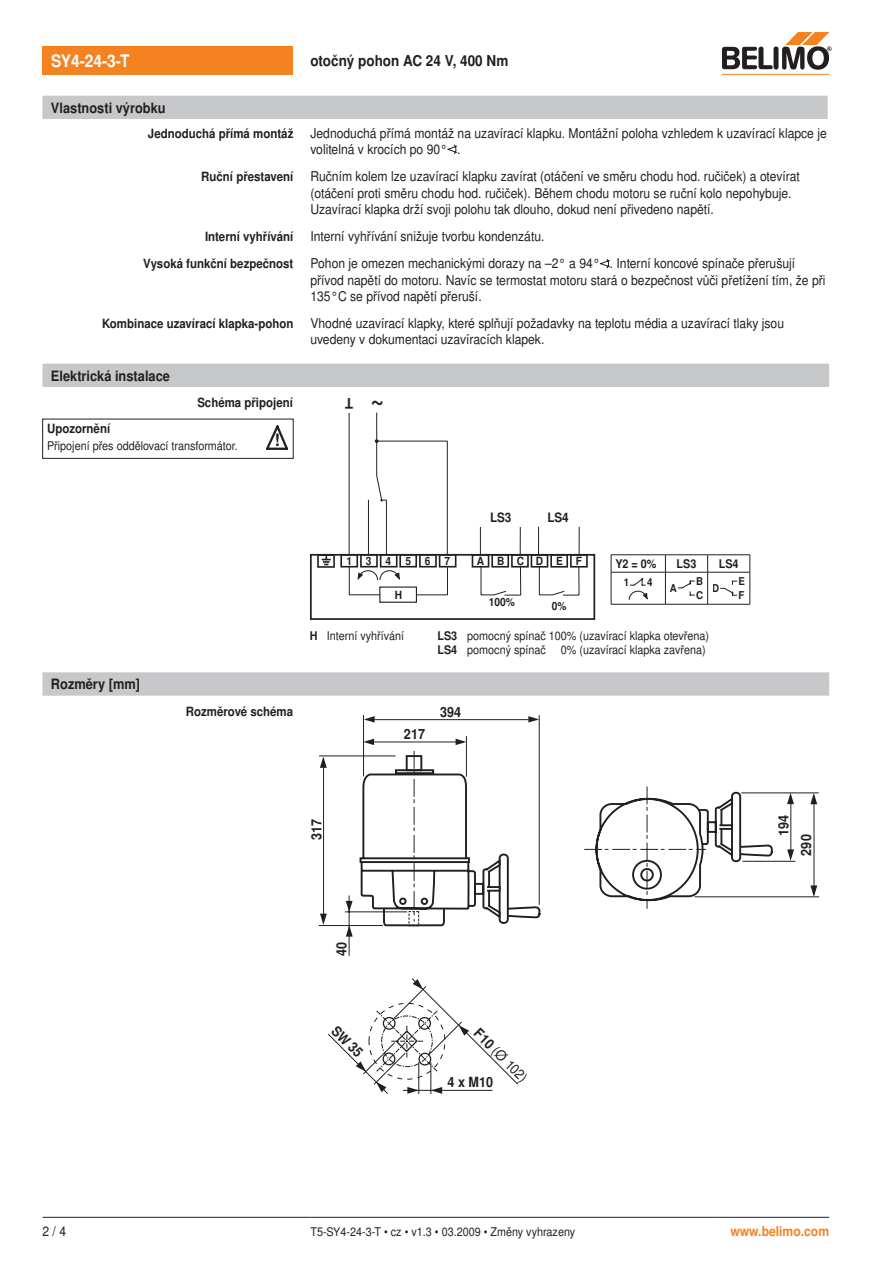
<style>
.page{position:relative;width:893px;height:1263px;background:#fff}
.page>*{position:absolute;margin:0;border:0;box-sizing:border-box;transform-origin:0 0}
.t1{font:700 25.95px "Nimbus Sans BEL";color:#231f20;scale:.9 1}
.Überschrift_2_invers{font:700 17.25px "Nimbus Sans BEL";color:#fff;scale:.9 1}
.t2{font:700 16.95px "Nimbus Sans BEL";color:#231f20}
.Überschrift_2{font:700 15px "Nimbus Sans BEL";color:#231f20;scale:.9 1}
.t3{font:700 14.55px "Nimbus Sans BEL";color:#231f20;scale:.9 1}
.Überschrift_Kapitel{font:700 14.25px "Nimbus Sans BEL";color:#231f20;scale:.9 1}
.t4{font:700 14.1px/23px "Nimbus Sans BEL";color:#231f20;scale:.9 1}
.t5{font:13.95px "Nimbus Sans BEL";color:#231f20;scale:.9 1}
.t6{font:700 13.95px "Nimbus Sans BEL";color:#231f20;scale:.9 1}
.Lauftext_9{font:13.5px/16.2px "Nimbus Sans BEL";color:#231f20;scale:.9 1}
.www_rechts{font:700 13.5px "Nimbus Sans BEL";color:#f58220;scale:.9 1}
.Zahl_Seite_links{font:13.5px "Nimbus Sans BEL";color:#231f20;scale:.9 1}
.t7{font:700 12.9px "Nimbus Sans BEL";color:#231f20;scale:.9 1}
.Marginalien{font:700 12.75px "Nimbus Sans BEL";color:#231f20;scale:.9 1}
.Hinweise_Titel{font:700 12.75px "Nimbus Sans BEL";color:#231f20;scale:.9 1}
.Lauftext_8{font:12px "Nimbus Sans BEL";color:#231f20;scale:.9 1}
.Hinweise_Aufzählung{font:12px "Nimbus Sans BEL";color:#231f20;scale:.9 1}
.Lauftext_8-2{font:700 12px "Nimbus Sans BEL";color:#231f20;scale:.9 1}
.t8{font:700 11.4px "Nimbus Sans BEL";letter-spacing:1.26em;color:#231f20;scale:.9 1}
.t9{font:700 10.8px/13.8px "Nimbus Sans BEL";color:#231f20;scale:.9 1}
.s1{font-weight:700}
</style>
<div class="page">
<div style="left:43px;top:47px;width:250px;height:28px;background:#f58220"></div>
<hr style="left:723px;top:74px;width:106px;height:1px;background:#f58220">
<svg style="left:723px;top:32px;width:109px;height:38px"></svg>
<hr style="left:43px;top:1217px;width:267px;height:1px;background:#231f20">
<hr style="left:310px;top:1217px;width:404px;height:1px;background:#231f20">
<hr style="left:714px;top:1217px;width:115px;height:1px;background:#231f20">
<div style="left:42px;top:96px;width:786px;height:23px;background:#c7c8ca"></div>
<svg style="left:448px;top:145px;width:9px;height:9px"></svg>
<svg style="left:600px;top:259px;width:10px;height:9px"></svg>
<svg style="left:42px;top:672px;width:787px;height:24px;background:#c8c9cb"></svg>
<hr style="left:319px;top:925px;width:64px;height:1px;background:#231f20">
<svg style="left:320px;top:914px;width:7px;height:11px"></svg>
<hr style="left:349px;top:895px;width:1px;height:61px;background:#231f20">
<hr style="left:345px;top:911px;width:62px;height:1px;background:#231f20">
<svg style="left:346px;top:901px;width:7px;height:11px"></svg>
<svg style="left:346px;top:925px;width:7px;height:12px"></svg>
<svg style="left:359px;top:751px;width:182px;height:176px"></svg>
<hr style="left:363px;top:715px;width:1px;height:61px;background:#231f20">
<hr style="left:466px;top:736px;width:1px;height:41px;background:#231f20">
<hr style="left:367px;top:742px;width:97px;height:1px;background:#231f20">
<svg style="left:364px;top:739px;width:10px;height:6px"></svg>
<svg style="left:456px;top:739px;width:10px;height:6px"></svg>
<hr style="left:366px;top:719px;width:171px;height:1px;background:#231f20">
<hr style="left:539px;top:715px;width:1px;height:190px;background:#231f20">
<svg style="left:364px;top:716px;width:11px;height:6px"></svg>
<svg style="left:528px;top:716px;width:11px;height:6px"></svg>
<hr style="left:319px;top:756px;width:77px;height:1px;background:#231f20">
<hr style="left:323px;top:763px;width:1px;height:152px;background:#231f20">
<svg style="left:320px;top:756px;width:7px;height:12px"></svg>
<svg style="left:584px;top:786px;width:190px;height:123px"></svg>
<svg style="left:787px;top:849px;width:7px;height:12px"></svg>
<hr style="left:694px;top:896px;width:125px;height:1px;background:#231f20">
<hr style="left:742px;top:861px;width:53px;height:1px;background:#231f20">
<hr style="left:741px;top:793px;width:78px;height:1px;background:#231f20">
<hr style="left:814px;top:796px;width:1px;height:99px;background:#231f20">
<svg style="left:787px;top:793px;width:7px;height:11px"></svg>
<svg style="left:810px;top:885px;width:7px;height:12px"></svg>
<svg style="left:810px;top:793px;width:7px;height:11px"></svg>
<hr style="left:791px;top:800px;width:1px;height:55px;background:#231f20">
<div style="left:409px;top:911px;width:10px;height:15px;border:1px dashed #231f20"></div>
<svg style="left:328px;top:978px;width:190px;height:116px"></svg>
<div style="left:42px;top:364px;width:787px;height:23px;background:#c7c8ca"></div>
<div style="left:310px;top:554px;width:285px;height:66px;border:2px solid #231f20"></div>
<div style="left:379px;top:586px;width:38px;height:17px;border:1px solid #231f20"></div>
<svg style="left:471px;top:526px;width:118px;height:70px"></svg>
<svg style="left:316px;top:412px;width:141px;height:183px"></svg>
<div style="left:42px;top:419px;width:251px;height:40px;border:1px solid #231f20"></div>
<svg style="left:266px;top:426px;width:22px;height:24px"></svg>
<hr style="left:611px;top:554px;width:54px;height:1px;background:#231f20">
<svg style="left:611px;top:555px;width:1px;height:17px"></svg>
<hr style="left:665px;top:554px;width:43px;height:1px;background:#231f20">
<svg style="left:665px;top:555px;width:1px;height:17px"></svg>
<hr style="left:708px;top:554px;width:42px;height:1px;background:#231f20">
<svg style="left:707px;top:555px;width:1px;height:17px"></svg>
<svg style="left:750px;top:555px;width:1px;height:17px"></svg>
<hr style="left:611px;top:572px;width:54px;height:1px;background:#231f20">
<hr style="left:611px;top:572px;width:1px;height:32px;background:#231f20">
<hr style="left:665px;top:572px;width:43px;height:1px;background:#231f20">
<hr style="left:665px;top:572px;width:1px;height:32px;background:#231f20">
<hr style="left:708px;top:572px;width:42px;height:1px;background:#231f20">
<hr style="left:707px;top:572px;width:1px;height:32px;background:#231f20">
<hr style="left:750px;top:572px;width:1px;height:32px;background:#231f20">
<hr style="left:611px;top:604px;width:54px;height:1px;background:#231f20">
<hr style="left:665px;top:604px;width:43px;height:1px;background:#231f20">
<hr style="left:708px;top:604px;width:42px;height:1px;background:#231f20">
<svg style="left:629px;top:578px;width:19px;height:22px"></svg>
<svg style="left:677px;top:580px;width:18px;height:16px"></svg>
<svg style="left:720px;top:580px;width:18px;height:16px"></svg>
<p class="Überschrift_2_invers" style="left:51px;top:51px;width:89px">SY4-24-3-T</p>
<p class="Überschrift_2" style="left:310px;top:52px;width:221px">otočný pohon AC 24 V, 400 Nm</p>
<p class="Überschrift_Kapitel" style="left:51px;top:99px;width:129px">Vlastnosti výrobku</p>
<p class="Marginalien" style="left:148px;top:126px;width:163px">Jednoduchá přímá montáž</p>
<p class="Lauftext_9" style="left:310px;top:125px;width:575px">Jednoduchá přímá montáž na uzavírací klapku. Montážní poloha vzhledem k uzavírací klapce je volitelná v krocích po 90° .</p>
<p class="Marginalien" style="left:201px;top:169px;width:104px">Ruční přestavení</p>
<p class="Lauftext_9" style="left:310px;top:169px;width:545px">Ručním kolem lze uzavírací klapku zavírat (otáčení ve směru chodu hod. ručiček) a otevírat (otáčení proti směru chodu hod. ručiček). Během chodu motoru se ruční kolo nepohybuje.<br>Uzavírací klapka drží svoji polohu tak dlouho, dokud není přivedeno napětí.</p>
<p class="Marginalien" style="left:205px;top:229px;width:100px">Interní vyhřívání</p>
<p class="Lauftext_9" style="left:310px;top:228px;width:262px">Interní vyhřívání snižuje tvorbu kondenzátu.</p>
<p class="Marginalien" style="left:143px;top:256px;width:168px">Vysoká funkční bezpečnost</p>
<p class="Lauftext_9" style="left:310px;top:256px;width:574px">Pohon je omezen mechanickými dorazy na –2° a 94° . Interní koncové spínače přerušují přívod napětí do motoru. Navíc se termostat motoru stará o bezpečnost vůči přetížení tím, že při<br>135°C se přívod napětí přeruší.</p>
<p class="Marginalien" style="left:102px;top:316px;width:214px">Kombinace uzavírací klapka-pohon</p>
<p class="Lauftext_9" style="left:310px;top:315px;width:528px">Vhodné uzavírací klapky, které splňují požadavky na teplotu média a uzavírací tlaky jsou uvedeny v dokumentaci uzavíracích klapek.</p>
<p class="Überschrift_Kapitel" style="left:51px;top:367px;width:134px">Elektrická instalace</p>
<p class="Marginalien" style="left:197px;top:395px;width:108px">Schéma připojení</p>
<p class="Hinweise_Titel" style="left:47px;top:421px;width:72px">Upozornění</p>
<p class="Hinweise_Aufzählung" style="left:47px;top:438px;width:213px">Připojení přes oddělovací transformátor.</p>
<p class="t2" style="left:274px;top:430px;width:7px">!</p>
<p class="t3" style="left:353px;top:412px;width:10px;rotate:-180deg">T</p>
<p class="t1" style="left:384px;top:423px;width:17px;rotate:-180deg">~</p>
<p class="Überschrift_Kapitel" style="left:51px;top:676px;width:101px">Rozměry [mm]</p>
<p class="t7" style="left:490px;top:509px;width:25px">LS3</p>
<p class="t7" style="left:547px;top:509px;width:25px">LS4</p>
<p class="t8" style="left:477px;top:553px;width:54px">ABC</p>
<p class="t8" style="left:489px;top:595px;width:30px">100%</p>
<p class="t8" style="left:552px;top:599px;width:18px">0%</p>
<p class="t8" style="left:346px;top:553px;width:51px">134</p>
<p class="t8" style="left:405px;top:553px;width:51px">567</p>
<p class="t8" style="left:536px;top:553px;width:53px">DEF</p>
<p class="t8" style="left:395px;top:587px;width:10px">H</p>
<p class="Lauftext_8-2" style="left:615px;top:557px;width:47px">Y2 = 0%</p>
<p class="Lauftext_8-2" style="left:677px;top:557px;width:23px">LS3</p>
<p class="Lauftext_8-2" style="left:719px;top:557px;width:23px">LS4</p>
<p class="t9" style="left:624px;top:576px;width:8px">1</p>
<p class="t9" style="left:647px;top:576px;width:8px">4</p>
<p class="t9" style="left:670px;top:582px;width:9px">A</p>
<p class="t9" style="left:696px;top:576px;width:9px">B<br>C</p>
<p class="t9" style="left:712px;top:582px;width:9px">D</p>
<p class="t9" style="left:739px;top:576px;width:9px">E<br>F</p>
<p class="Lauftext_8" style="left:310px;top:628px;width:106px"><span class="s1">H</span> Interní vyhřívání</p>
<p class="Lauftext_8" style="left:438px;top:628px;width:303px"><span class="s1">LS3</span> pomocný spínač 100% (uzavírací klapka otevřena)</p>
<p class="Lauftext_8" style="left:438px;top:643px;width:122px"><span class="s1">LS4</span> pomocný spínač</p>
<p class="Lauftext_8" style="left:561px;top:643px;width:162px">0% (uzavírací klapka zavřena)</p>
<p class="Marginalien" style="left:186px;top:704px;width:121px">Rozměrové schéma</p>
<p class="t4" style="left:440px;top:702px;width:25px">394</p>
<p class="t4" style="left:404px;top:724px;width:25px">217</p>
<p class="t4" style="left:306px;top:840px;width:25px;rotate:-90deg">317</p>
<p class="t4" style="left:331px;top:956px;width:17px;rotate:-90deg">40</p>
<p class="t6" style="left:340px;top:1022px;width:43px;rotate:45deg">SW 35</p>
<p class="t5" style="left:483px;top:1024px;width:78px;rotate:45deg"><span class="s1">F10</span> (Ø 102)</p>
<p class="t4" style="left:447px;top:1072px;width:52px">4 x M10</p>
<p class="t4" style="left:773px;top:855px;width:46px;text-indent:19px;rotate:-90deg">194<br>290</p>
<p class="Zahl_Seite_links" style="left:43px;top:1223px;width:28px">2 / 4</p>
<p class="Lauftext_8" style="left:310px;top:1224px;width:296px">T5-SY4-24-3-T • cz • v1.3 • 03.2009 • Změny vyhrazeny</p>
<p class="www_rechts" style="left:730px;top:1223px;width:111px">www.belimo.com</p>
</div>
